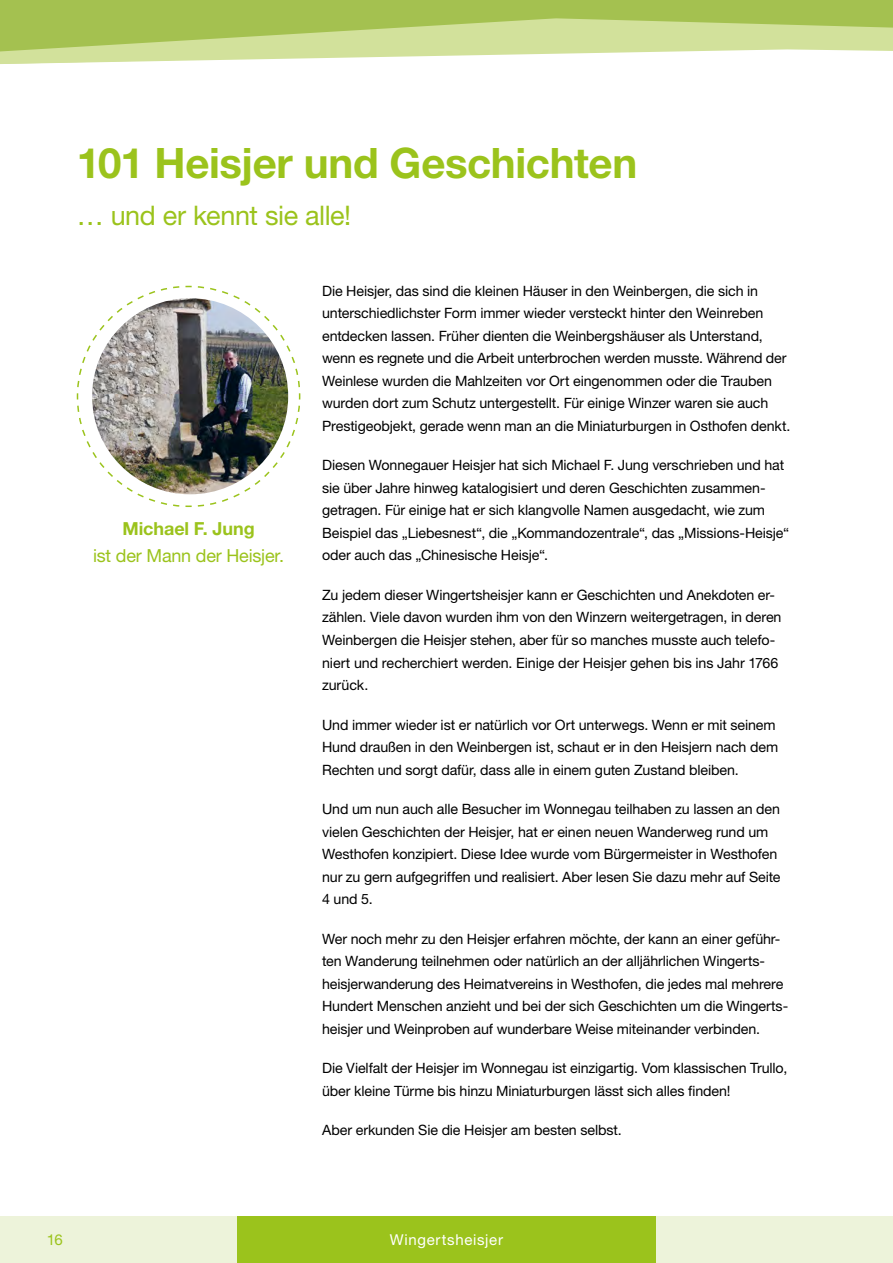
<style>
.page{position:relative;width:893px;height:1263px;background:#fff}
.page>*{position:absolute;margin:0;border:0;box-sizing:border-box;transform-origin:0 0}
.t1{font:700 42px "Helvetica Neue LT Pro";letter-spacing:-.01em;color:#9bc31c}
.t2{font:27px "Helvetica Neue LT Pro";letter-spacing:-.015em;color:#9bc31c}
.t3{font:18px "Helvetica Neue LT Pro";letter-spacing:-.015em;color:#9bc31c}
.t4{font:700 18px "Helvetica Neue LT Pro";letter-spacing:-.005em;color:#9bc31c}
.t5{font:15px "Helvetica Neue LT Pro";letter-spacing:.045em;color:#fff}
.t6{font:15px "Helvetica Neue LT Pro";color:#9bc31c}
.t7{font:14.25px/22.5px "Helvetica Neue LT Pro";letter-spacing:-.01em;color:#000}
</style>
<div class="page">
<div style="left:0;top:1216px;width:893px;height:47px;background:#edf3da"></div>
<div style="left:237px;top:1216px;width:419px;height:47px;background:#9bc31c"></div>
<svg style="left:0;top:54px;width:536px;height:10px"></svg>
<svg style="left:0;top:0;width:893px;height:54px;background:#b8cf72"></svg>
<img style="left:76px;top:285px;width:225px;height:223px">
<h1 class="t1" style="left:77px;top:137px;width:562px">101 Heisjer und Geschichten</h1>
<h2 class="t2" style="left:77px;top:199px;width:276px">… und er kennt sie alle!</h2>
<p class="t4" style="left:122px;top:518px;width:134px">Michael F. Jung</p>
<p class="t3" style="left:93px;top:544px;width:192px">ist der Mann der Heisjer.</p>
<p class="t7" style="left:322px;top:279px;width:470px">Die Heisjer, das sind die kleinen Häuser in den Weinbergen, die sich in unterschiedlichster Form immer wieder versteckt hinter den Weinreben entdecken lassen. Früher dienten die Weinbergshäuser als Unterstand, wenn es regnete und die Arbeit unterbrochen werden musste. Während der Weinlese wurden die Mahlzeiten vor Ort eingenommen oder die Trauben wurden dort zum Schutz untergestellt. Für einige Winzer waren sie auch Prestigeobjekt, gerade wenn man an die Miniaturburgen in Osthofen denkt.</p>
<p class="t7" style="left:322px;top:454px;width:469px">Diesen Wonnegauer Heisjer hat sich Michael F. Jung verschrieben und hat sie über Jahre hinweg katalogisiert und deren Geschichten zusammen&shy;getragen. Für einige hat er sich klangvolle Namen ausgedacht, wie zum Beispiel das „Liebesnest“, die „Kommandozentrale“, das „Missions-Heisje“ oder auch das „Chinesische Heisje“.</p>
<p class="t7" style="left:322px;top:583px;width:461px">Zu jedem dieser Wingertsheisjer kann er Geschichten und Anekdoten er&shy;zählen. Viele davon wurden ihm von den Winzern weitergetragen, in deren Weinbergen die Heisjer stehen, aber für so manches musste auch telefo&shy;niert und recherchiert werden. Einige der Heisjer gehen bis ins Jahr 1766 zurück.</p>
<p class="t7" style="left:322px;top:713px;width:458px">Und immer wieder ist er natürlich vor Ort unterwegs. Wenn er mit seinem<br>Hund draußen in den Weinbergen ist, schaut er in den Heisjern nach dem<br>Rechten und sorgt dafür, dass alle in einem guten Zustand bleiben.</p>
<p class="t7" style="left:322px;top:797px;width:460px">Und um nun auch alle Besucher im Wonnegau teilhaben zu lassen an den vielen Geschichten der Heisjer, hat er einen neuen Wanderweg rund um Westhofen konzipiert. Diese Idee wurde vom Bürgermeister in Westhofen nur zu gern aufgegriffen und realisiert. Aber lesen Sie dazu mehr auf Seite 4 und 5.</p>
<p class="t7" style="left:322px;top:927px;width:468px">Wer noch mehr zu den Heisjer erfahren möchte, der kann an einer geführ&shy;ten Wanderung teilnehmen oder natürlich an der alljährlichen Wingerts&shy;heisjerwanderung des Heimatvereins in Westhofen, die jedes mal mehrere Hundert Menschen anzieht und bei der sich Geschichten um die Wingerts&shy;heisjer und Weinproben auf wunderbare Weise miteinander verbinden.</p>
<p class="t7" style="left:322px;top:1056px;width:467px">Die Vielfalt der Heisjer im Wonnegau ist einzigartig. Vom klassischen Trullo, über kleine Türme bis hinzu Miniaturburgen lässt sich alles finden!</p>
<p class="t7" style="left:322px;top:1118px;width:301px">Aber erkunden Sie die Heisjer am besten selbst.</p>
<p class="t6" style="left:47px;top:1230px;width:17px">16</p>
<p class="t5" style="left:390px;top:1230px;width:115px">Wingertsheisjer</p>
</div>
